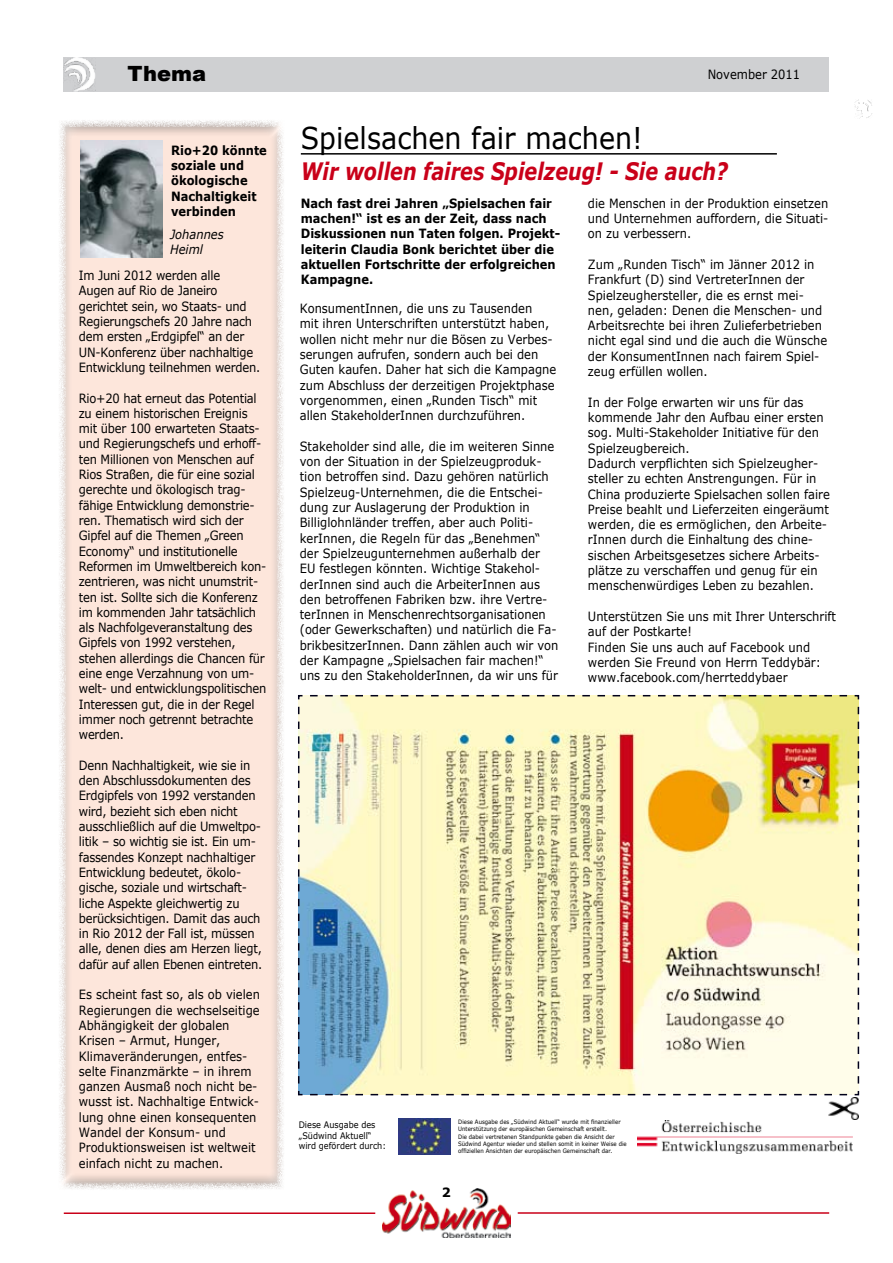
<style>
.page{position:relative;width:893px;height:1263px;background:#fff}
.page>*{position:absolute;margin:0;border:0;box-sizing:border-box;transform-origin:0 0}
.t1{font:30px "Verdana";color:#000;scale:.9 1}
.t2{font:italic 700 24px "Verdana";color:#c90019;scale:.8 1}
.t3{font:900 21px "Arial";color:#000}
.t4{font:12.75px/15.3px "Verdana";color:#000;scale:.9 1}
.t5{font:12.75px/15.3px "Verdana";letter-spacing:-.02em;color:#000;scale:.9 1}
.t6{font:700 12.75px/15.3px "Verdana";color:#000;scale:.9 1}
.t7{font:italic 12.75px/15.3px "Verdana";color:#000;scale:.9 1}
.t8{font:700 12.75px "Verdana";color:#000}
.t9{font:9px/10.8px "Verdana";color:#000;scale:.9 1}
.t10{font:6px/7.2px "Verdana";color:#000;scale:.9 1}
</style>
<div class="page">
<div style="left:64px;top:57px;width:765px;height:34px;background:#cfd0d2"></div>
<img style="left:382px;top:1188px;width:129px;height:49px">
<hr style="left:64px;top:1212px;width:311px;height:2px;background:#c90019">
<hr style="left:518px;top:1212px;width:311px;height:2px;background:#c90019">
<img style="left:64px;top:57px;width:31px;height:34px">
<hr style="left:301px;top:153px;width:476px;height:2px;background:#000">
<div style="left:51px;top:115px;width:235px;height:1076px;background:#000;opacity:.5"></div>
<img style="left:80px;top:141px;width:83px;height:116px">
<img style="left:854px;top:99px;width:18px;height:20px">
<svg style="left:298px;top:695px;width:562px;height:401px;background:#e6deb6"></svg>
<img style="left:829px;top:1097px;width:29px;height:23px">
<img style="left:637px;top:1120px;width:216px;height:33px">
<img style="left:399px;top:1118px;width:52px;height:37px">
<h3 class="t3" style="left:128px;top:59px;width:80px">Thema</h3>
<p class="t4" style="left:723px;top:67px;width:69px">März 2009</p>
<p class="t4" style="left:708px;top:66px;width:104px">November 2011</p>
<p class="t6" style="left:171px;top:142px;width:108px">Rio+20 könnte soziale und ökologische<br>Nachaltigkeit verbinden</p>
<p class="t7" style="left:170px;top:226px;width:61px">Johannes<br>Heiml</p>
<p class="t5" style="left:79px;top:267px;width:203px">Im Juni 2012 werden alle<br>Augen auf Rio de Janeiro gerichtet sein, wo Staats- und<br>Regierungschefs 20 Jahre nach dem ersten „Erdgipfel“ an der<br>UN-Konferenz über nachhaltige<br>Entwicklung teilnehmen werden.</p>
<p class="t5" style="left:79px;top:390px;width:210px">Rio+20 hat erneut das Potential zu einem historischen Ereignis mit über 100 erwarteten Staats&shy;und Regierungschefs und erhoff&shy;ten Millionen von Menschen auf<br>Rios Straßen, die für eine sozial gerechte und ökologisch trag&shy;fähige Entwicklung demonstrie&shy;ren. Thematisch wird sich der<br>Gipfel auf die Themen „Green<br>Economy“ und institutionelle<br>Reformen im Umweltbereich kon&shy;zentrieren, was nicht unumstrit&shy;ten ist. Sollte sich die Konferenz im kommenden Jahr tatsächlich als Nachfolgeveranstaltung des<br>Gipfels von 1992 verstehen, stehen allerdings die Chancen für eine enge Verzahnung von um&shy;welt- und entwicklungspolitischen<br>Interessen gut, die in der Regel immer noch getrennt betrachte werden.</p>
<p class="t5" style="left:79px;top:757px;width:205px">Denn Nachhaltigkeit, wie sie in den Abschlussdokumenten des<br>Erdgipfels von 1992 verstanden wird, bezieht sich eben nicht ausschließlich auf die Umweltpo&shy;litik – so wichtig sie ist. Ein um&shy;fassendes Konzept nachhaltiger<br>Entwicklung bedeutet, ökolo&shy;gische, soziale und wirtschaft&shy;liche Aspekte gleichwertig zu berücksichtigen. Damit das auch in Rio 2012 der Fall ist, müssen alle, denen dies am Herzen liegt, dafür auf allen Ebenen eintreten.</p>
<p class="t4" style="left:79px;top:987px;width:203px">Es scheint fast so, als ob vielen<br>Regierungen die wechselseitige<br>Abhängigkeit der globalen<br>Krisen – Armut, Hunger,<br>Klimaveränderungen, entfes&shy;selte Finanzmärkte – in ihrem ganzen Ausmaß noch nicht be&shy;wusst ist. Nachhaltige Entwick&shy;lung ohne einen konsequenten<br>Wandel der Konsum- und<br>Produktionsweisen ist weltweit einfach nicht zu machen.</p>
<h1 class="t1" style="left:301px;top:119px;width:381px">Spielsachen fair machen!</h1>
<h2 class="t2" style="left:301px;top:156px;width:536px">Wir wollen faires Spielzeug! - Sie auch?</h2>
<p class="t6" style="left:301px;top:195px;width:290px">Nach fast drei Jahren „Spielsachen fair machen!“ ist es an der Zeit, dass nach Diskussionen nun Taten folgen. Projekt&shy;leiterin Claudia Bonk berichtet über die aktuellen Fortschritte der erfolgreichen Kampagne.</p>
<p class="t4" style="left:300px;top:300px;width:286px">KonsumentInnen, die uns zu Tausenden<br>mit ihren Unterschriften unterstützt haben, wollen nicht mehr nur die Bösen zu Verbes&shy;serungen aufrufen, sondern auch bei den Guten kaufen. Daher hat sich die Kampagne zum Abschluss der derzeitigen Projektphase vorgenommen, einen „Runden Tisch“ mit allen StakeholderInnen durchzuführen.</p>
<p class="t4" style="left:300px;top:438px;width:289px">Stakeholder sind alle, die im weiteren Sinne von der Situation in der Spielzeugproduk&shy;tion betroffen sind. Dazu gehören natürlich Spielzeug-Unternehmen, die die Entschei&shy;dung zur Auslagerung der Produktion in Billiglohnländer treffen, aber auch Politi&shy;kerInnen, die Regeln für das „Benehmen“ der Spielzeugunternehmen außerhalb der EU festlegen könnten. Wichtige Stakehol&shy;derInnen sind auch die ArbeiterInnen aus den betroffenen Fabriken bzw. ihre Vertre&shy;terInnen in Menschenrechtsorganisationen (oder Gewerkschaften) und natürlich die Fa&shy;brikbesitzerInnen. Dann zählen auch wir von der Kampagne „Spielsachen fair machen!“ uns zu den StakeholderInnen, da wir uns für</p>
<p class="t4" style="left:588px;top:195px;width:269px;text-align:justify">die Menschen in der Produktion einsetzen und Unternehmen auffordern, die Situati&shy;on zu verbessern.</p>
<p class="t4" style="left:588px;top:256px;width:267px">Zum „Runden Tisch“ im Jänner 2012 in Frankfurt (D) sind VertreterInnen der Spielzeughersteller, die es ernst mei&shy;nen, geladen: Denen die Menschen- und Arbeitsrechte bei ihren Zulieferbetrieben nicht egal sind und die auch die Wünsche der KonsumentInnen nach fairem Spiel&shy;zeug erfüllen wollen.</p>
<p class="t4" style="left:588px;top:394px;width:270px">In der Folge erwarten wir uns für das kommende Jahr den Aufbau einer ersten sog. Multi-Stakeholder Initiative für den Spielzeugbereich.<br>Dadurch verpflichten sich Spielzeugher&shy;steller zu echten Anstrengungen. Für in China produzierte Spielsachen sollen faire Preise beahlt und Lieferzeiten eingeräumt werden, die es ermöglichen, den Arbeite&shy;rInnen durch die Einhaltung des chine&shy;sischen Arbeitsgesetzes sichere Arbeits&shy;plätze zu verschaffen und genug für ein menschenwürdiges Leben zu bezahlen.</p>
<p class="t4" style="left:588px;top:608px;width:277px">Unterstützen Sie uns mit Ihrer Unterschrift auf der Postkarte!<br>Finden Sie uns auch auf Facebook und werden Sie Freund von Herrn Teddybär: www.facebook.com/herrteddybaer</p>
<p class="t9" style="left:299px;top:1119px;width:99px">Diese Ausgabe des „Südwind Aktuell“ wird gefördert durch:</p>
<p class="t10" style="left:458px;top:1118px;width:189px">Diese Ausgabe des „Südwind Aktuell“ wurde mit finanzieller Unterstützung der europäischen Gemeinschaft erstellt.<br>Die dabei vertretenen Standpunkte geben die Ansicht der Südwind Agentur wieder und stellen somit in keiner Weise die offiziellen Ansichten der europäischen Gemeinschaft dar.</p>
<p class="t8" style="left:442px;top:1184px;width:11px">2</p>
</div>
